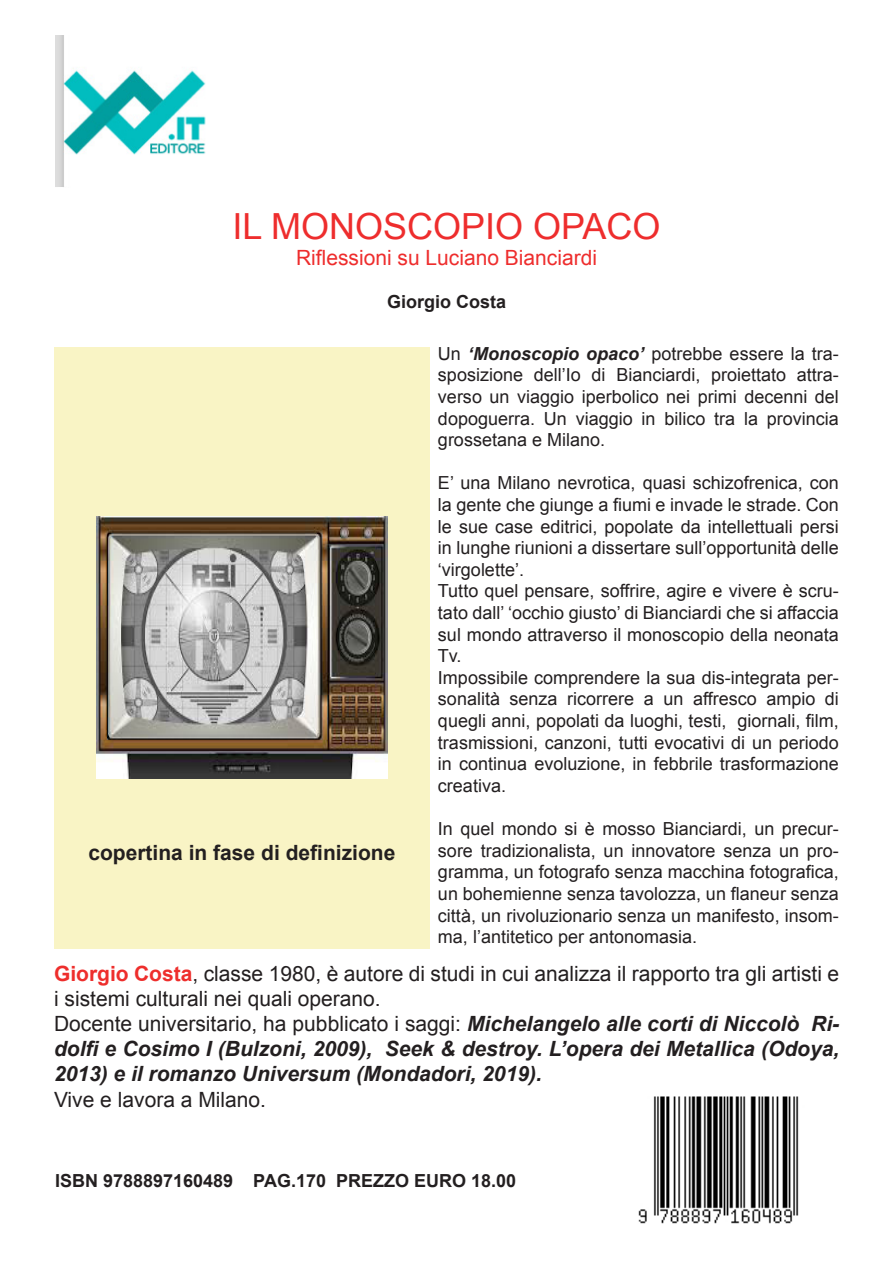
<style>
.page{position:relative;width:893px;height:1263px;background:#fff}
.page>*{position:absolute;margin:0;border:0;box-sizing:border-box;transform-origin:0 0}
.t1{font:36px "Arial";color:#ee2d2d}
.t2{font:italic 700 21px/25.2px "Arial";color:#231f20;text-align:justify}
.t3{font:21px/25.2px "Arial";color:#231f20}
.t4{font:21px "Arial";color:#ee2d2d}
.t5{font:700 21px "Arial";color:#231f20}
.t6{font:18px/21.6px "Arial";color:#231f20;text-align:justify}
.t7{font:700 18px "Arial";color:#231f20}
.s1{font-weight:700;font-style:italic}
.s2{font-weight:700;color:#ee2e2c}
.s3{font-weight:400;font-style:normal}
</style>
<div class="page">
<img style="left:55px;top:36px;width:151px;height:151px">
<img style="left:638px;top:1096px;width:161px;height:128px">
<div style="left:54px;top:347px;width:376px;height:601px;background:#f9f4c5"></div>
<img style="left:96px;top:516px;width:291px;height:262px">
<p class="t1" style="left:233px;top:203px;width:430px">IL MONOSCOPIO OPACO</p>
<p class="t4" style="left:296px;top:243px;width:303px">Riflessioni su Luciano Bianciardi</p>
<p class="t7" style="left:387px;top:290px;width:121px">Giorgio Costa</p>
<p class="t6" style="left:438px;top:343px;width:402px">Un <span class="s1">‘Monoscopio opaco’</span> potrebbe essere la tra&shy;sposizione dell’Io di Bianciardi, proiettato attra&shy;verso un viaggio iperbolico nei primi decenni del dopoguerra. Un viaggio in bilico tra la provincia grossetana e Milano.</p>
<p class="t6" style="left:438px;top:472px;width:402px">E’ una Milano nevrotica, quasi schizofrenica, con la gente che giunge a fiumi e invade le strade. Con le sue case editrici, popolate da intellettuali persi in lunghe riunioni a dissertare sull’opportunità delle ‘virgolette’.</p>
<p class="t6" style="left:438px;top:580px;width:402px">Tutto quel pensare, soffrire, agire e vivere è scru&shy;tato dall’ ‘occhio giusto’ di Bianciardi che si affaccia sul mondo attraverso il monoscopio della neonata Tv.</p>
<p class="t6" style="left:438px;top:667px;width:402px">Impossibile comprendere la sua dis-integrata per&shy;sonalità senza ricorrere a un affresco ampio di quegli anni, popolati da luoghi, testi, giornali, film, trasmissioni, canzoni, tutti evocativi di un periodo in continua evoluzione, in febbrile trasformazione creativa.</p>
<p class="t6" style="left:438px;top:818px;width:402px">In quel mondo si è mosso Bianciardi, un precur&shy;sore tradizionalista, un innovatore senza un pro&shy;gramma, un fotografo senza macchina fotografica, un bohemienne senza tavolozza, un flaneur senza città, un rivoluzionario senza un manifesto, insom&shy;ma, l’antitetico per antonomasia.</p>
<p class="t5" style="left:88px;top:839px;width:308px">copertina in fase di definizione</p>
<p class="t3" style="left:54px;top:961px;width:787px"><span class="s2">Giorgio Costa</span>, classe 1980, è autore di studi in cui analizza il rapporto tra gli artisti e i sistemi culturali nei quali operano.</p>
<p class="t2" style="left:54px;top:1012px;width:787px"><span class="s3">Docente universitario, ha pubblicato i saggi:</span> Michelangelo alle corti di Niccolò Ri&shy;dolfi e Cosimo I (Bulzoni, 2009), Seek &amp; destroy. L’opera dei Metallica (Odoya, 2013) e il romanzo Universum (Mondadori, 2019).</p>
<p class="t3" style="left:54px;top:1087px;width:214px">Vive e lavora a Milano.</p>
<p class="t7" style="left:55px;top:1168px;width:462px">ISBN 9788897160489 PAG.170 PREZZO EURO 18.00</p>
</div>
